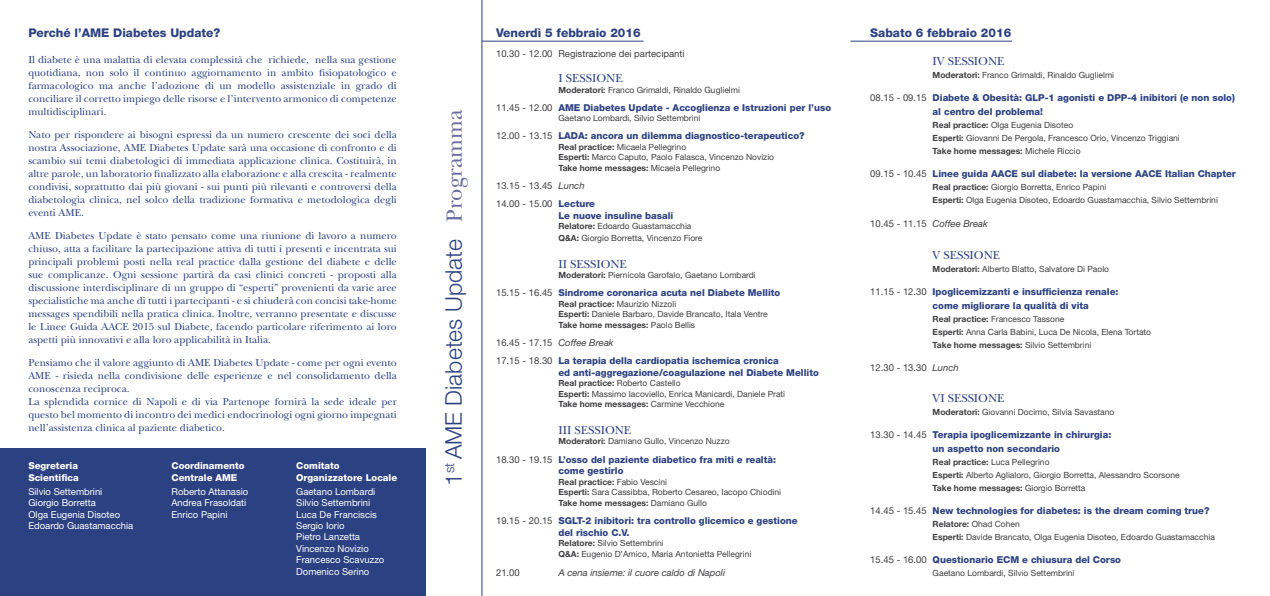
<style>
.page{position:relative;width:1270px;height:596px;background:#fff}
.page>*{position:absolute;margin:0;border:0;box-sizing:border-box;transform-origin:0 0}
.t1{font:300 23px "Helvetica Neue LT Std";color:#2c4181}
.t2{font:800 12px "Helvetica Neue LT Std";color:#2c4181}
.t3{font:12px "New Baskerville Std";color:#2c4181}
.t4{font:10.5px/13px "New Baskerville Std";color:#2c4181;text-align:justify}
.t5{font:800 9.5px/14.2px "Helvetica Neue LT Std";color:#2c4181}
.t6{font:9.5px/11.4px "Helvetica Neue LT Std";color:#fff}
.t7{font:9.5px/18.1px "Helvetica Neue LT Std";color:#3e3d40}
.t8{font:800 9.5px/11.4px "Helvetica Neue LT Std";color:#fff}
.t9{font:italic 9.5px "Helvetica Neue LT Std";color:#3e3d40}
.t10{font:8.5px/10.5px "Helvetica Neue LT Std";color:#3e3d40}
.s1{font-family:"New Baskerville Std";font-weight:400;color:#6c6ea0}
.s2{font-weight:700}
.s3{font-weight:400;color:#3e3d40}
.s4{font-style:italic}
.s5{font-weight:800;color:#2c4181}
.s6{font-weight:400;font-style:italic;color:#3e3d40}
</style>
<div class="page">
<div style="left:0;top:448px;width:425px;height:147px;background:#2c4181"></div>
<hr style="left:482px;top:41px;width:161px;height:1px;background:#2c4181">
<hr style="left:850px;top:41px;width:162px;height:1px;background:#2c4181">
<hr style="left:482px;top:0;width:1px;height:595px;background:#2c4181">
<p class="t2" style="left:28px;top:26px;width:194px">Perché l’AME Diabetes Update?</p>
<p class="t4" style="left:28px;top:53px;width:370px">Il diabete è una malattia di elevata complessità che richiede, nella sua gestione quotidiana, non solo il continuo aggiornamento in ambito fisiopatologico e farmacologico ma anche l’adozione di un modello assistenziale in grado di conciliare il corretto impiego delle risorse e l’intervento armonico di competenze multidisciplinari.</p>
<p class="t4" style="left:28px;top:128px;width:370px">Nato per rispondere ai bisogni espressi da un numero crescente dei soci della nostra Associazione, AME Diabetes Update sarà una occasione di confronto e di scambio sui temi diabetologici di immediata applicazione clinica. Costituirà, in altre parole, un laboratorio finalizzato alla elaborazione e alla crescita - realmente condivisi, soprattutto dai più giovani - sui punti più rilevanti e controversi della diabetologia clinica, nel solco della tradizione formativa e metodologica degli eventi AME.</p>
<p class="t4" style="left:28px;top:229px;width:370px">AME Diabetes Update è stato pensato come una riunione di lavoro a numero chiuso, atta a facilitare la partecipazione attiva di tutti i presenti e incentrata sui principali problemi posti nella real practice dalla gestione del diabete e delle sue complicanze. Ogni sessione partirà da casi clinici concreti - proposti alla discussione interdisciplinare di un gruppo di “esperti” provenienti da varie aree specialistiche ma anche di tutti i partecipanti - e si chiuderà con concisi take-home messages spendibili nella pratica clinica. Inoltre, verranno presentate e discusse le Linee Guida AACE 2015 sul Diabete, facendo particolare riferimento ai loro aspetti più innovativi e alla loro applicabilità in Italia.</p>
<p class="t4" style="left:28px;top:356px;width:370px;text-align:left">Pensiamo che il valore aggiunto di AME Diabetes Update - come per ogni evento AME - risieda nella condivisione delle esperienze e nel consolidamento della conoscenza reciproca.<br>La splendida cornice di Napoli e di via Partenope fornirà la sede ideale per questo bel momento di incontro dei medici endocrinologi ogni giorno impegnati nell’assistenza clinica al paziente diabetico.</p>
<p class="t8" style="left:28px;top:460px;width:52px">Segreteria<br>Scientifica</p>
<p class="t6" style="left:28px;top:485px;width:107px">Silvio Settembrini<br>Giorgio Borretta<br>Olga Eugenia Disoteo<br>Edoardo Guastamacchia</p>
<p class="t8" style="left:171px;top:460px;width:75px">Coordinamento<br>Centrale AME</p>
<p class="t6" style="left:171px;top:485px;width:78px">Roberto Attanasio<br>Andrea Frasoldati<br>Enrico Papini</p>
<p class="t8" style="left:296px;top:460px;width:103px">Comitato<br>Organizzatore Locale</p>
<p class="t6" style="left:296px;top:485px;width:90px">Gaetano Lombardi<br>Silvio Settembrini<br>Luca De Franciscis<br>Sergio Iorio<br>Pietro Lanzetta<br>Vincenzo Novizio<br>Francesco Scavuzzo<br>Domenico Serino</p>
<h1 class="t1" style="left:440px;top:486px;width:378px;rotate:-90deg">1<sup>st</sup> AME Diabetes Update <span class="s1">Programma</span></h1>
<p class="t2" style="left:496px;top:26px;width:146px">Venerdì 5 febbraio 2016</p>
<p class="t7" style="left:496px;top:45px;width:190px">10.30 - 12.00 Registrazione dei partecipanti</p>
<p class="t3" style="left:558px;top:71px;width:66px">I Sessione</p>
<p class="t10" style="left:558px;top:84px;width:183px"><span class="s2">Moderatori:</span> Franco Grimaldi, Rinaldo Guglielmi</p>
<p class="t5" style="left:496px;top:100px;width:337px"><span class="s3">11.45 - 12.00</span> AME Diabetes Update - Accoglienza e Istruzioni per l’uso</p>
<p class="t10" style="left:558px;top:113px;width:143px">Gaetano Lombardi, Silvio Settembrini</p>
<p class="t5" style="left:496px;top:129px;width:310px"><span class="s3">12.00 - 13.15</span> LADA: ancora un dilemma diagnostico-terapeutico?</p>
<p class="t10" style="left:558px;top:141px;width:217px"><span class="s2">Real practice:</span> Micaela Pellegrino<br><span class="s2">Esperti:</span> Marco Caputo, Paolo Falasca, Vincenzo Novizio<br><span class="s2">Take home messages:</span> Micaela Pellegrino</p>
<p class="t7" style="left:496px;top:176px;width:100px">13.15 - 13.45 <span class="s4">Lunch<br></span>14.00 - 15.00 <span class="s5">Lecture</span></p>
<p class="t5" style="left:558px;top:208px;width:116px">Le nuove insuline basali</p>
<p class="t10" style="left:558px;top:220px;width:146px;line-height:11.7px"><span class="s2">Relatore:</span> Edoardo Guastamacchia<br><span class="s2">Q&amp;A:</span> Giorgio Borretta, Vincenzo Fiore</p>
<p class="t3" style="left:558px;top:256px;width:70px">II sessione</p>
<p class="t10" style="left:558px;top:270px;width:199px"><span class="s2">Moderatori:</span> Piernicola Garofalo, Gaetano Lombardi</p>
<p class="t5" style="left:496px;top:285px;width:286px"><span class="s3">15.15 - 16.45</span> Sindrome coronarica acuta nel Diabete Mellito</p>
<p class="t10" style="left:558px;top:298px;width:211px"><span class="s2">Real practice:</span> Maurizio Nizzoli<br><span class="s2">Esperti:</span> Daniele Barbaro, Davide Brancato, Itala Ventre<br><span class="s2">Take home messages:</span> Paolo Bellis</p>
<p class="t5" style="left:496px;top:333px;width:284px;line-height:18.1px"><span class="s3">16.45 - 17.15</span> <span class="s6">Coffee Break<br></span><span class="s3">17.15 - 18.30</span> La terapia della cardiopatia ischemica cronica</p>
<p class="t5" style="left:558px;top:365px;width:262px">ed anti-aggregazione/coagulazione nel Diabete Mellito</p>
<p class="t10" style="left:558px;top:378px;width:228px"><span class="s2">Real practice:</span> Roberto Castello<br><span class="s2">Esperti:</span> Massimo Iacoviello, Enrica Manicardi, Daniele Prati<br><span class="s2">Take home messages:</span> Carmine Vecchione</p>
<p class="t3" style="left:558px;top:423px;width:74px">III sessione</p>
<p class="t10" style="left:558px;top:436px;width:173px"><span class="s2">Moderatori:</span> Damiano Gullo, Vincenzo Nuzzo</p>
<p class="t5" style="left:558px;top:453px;width:219px;line-height:11.7px;text-indent:-62px"><span class="s3">18.30 - 19.15</span> L’osso del paziente diabetico fra miti e realtà: come gestirlo</p>
<p class="t10" style="left:558px;top:476px;width:224px"><span class="s2">Real practice:</span> Fabio Vescini<br><span class="s2">Esperti:</span> Sara Cassibba, Roberto Cesareo, Iacopo Chiodini<br><span class="s2">Take home messages:</span> Damiano Gullo</p>
<p class="t5" style="left:558px;top:514px;width:241px;line-height:11.7px;text-indent:-62px"><span class="s3">19.15 - 20.15</span> SGLT-2 inibitori: tra controllo glicemico e gestione del rischio C.V.</p>
<p class="t10" style="left:558px;top:537px;width:194px"><span class="s2">Relatore:</span> Silvio Settembrini<br><span class="s2">Q&amp;A:</span> Eugenio D’Amico, Maria Antonietta Pellegrini</p>
<p class="t7" style="left:496px;top:563px;width:25px">21.00</p>
<p class="t9" style="left:558px;top:566px;width:168px">A cena insieme: il cuore caldo di Napoli</p>
<p class="t2" style="left:870px;top:26px;width:142px">Sabato 6 febbraio 2016</p>
<p class="t3" style="left:933px;top:54px;width:73px">IV Sessione</p>
<p class="t10" style="left:933px;top:70px;width:183px"><span class="s2">Moderatori:</span> Franco Grimaldi, Rinaldo Guglielmi</p>
<p class="t5" style="left:933px;top:91px;width:304px;text-indent:-62px"><span class="s3">08.15 - 09.15</span> Diabete &amp; Obesità: GLP-1 agonisti e DPP-4 inibitori (e non solo) al centro del problema!</p>
<p class="t10" style="left:933px;top:119px;width:249px;line-height:13px"><span class="s2">Real practice:</span> Olga Eugenia Disoteo<br><span class="s2">Esperti:</span> Giovanni De Pergola, Francesco Orio, Vincenzo Triggiani<br><span class="s2">Take home messages:</span> Michele Riccio</p>
<p class="t5" style="left:870px;top:167px;width:367px"><span class="s3">09.15 - 10.45</span> Linee guida AACE sul diabete: la versione AACE Italian Chapter</p>
<p class="t10" style="left:933px;top:180px;width:287px;line-height:13px"><span class="s2">Real practice:</span> Giorgio Borretta, Enrico Papini<br><span class="s2">Esperti:</span> Olga Eugenia Disoteo, Edoardo Guastamacchia, Silvio Settembrini</p>
<p class="t7" style="left:870px;top:215px;width:119px">10.45 - 11.15 <span class="s4">Coffee Break</span></p>
<p class="t3" style="left:933px;top:248px;width:69px">V Sessione</p>
<p class="t10" style="left:933px;top:263px;width:178px"><span class="s2">Moderatori:</span> Alberto Blatto, Salvatore Di Paolo</p>
<p class="t5" style="left:933px;top:284px;width:187px;text-indent:-62px"><span class="s3">11.15 - 12.30</span> Ipoglicemizzanti e insufficienza renale: come migliorare la qualità di vita</p>
<p class="t10" style="left:933px;top:312px;width:220px;line-height:13px"><span class="s2">Real practice:</span> Francesco Tassone<br><span class="s2">Esperti:</span> Anna Carla Babini, Luca De Nicola, Elena Tortato<br><span class="s2">Take home messages:</span> Silvio Settembrini</p>
<p class="t7" style="left:870px;top:358px;width:90px">12.30 - 13.30 <span class="s4">Lunch</span></p>
<p class="t3" style="left:933px;top:391px;width:73px">VI Sessione</p>
<p class="t10" style="left:933px;top:406px;width:183px"><span class="s2">Moderatori:</span> Giovanni Docimo, Silvia Savastano</p>
<p class="t5" style="left:933px;top:427px;width:180px;text-indent:-62px"><span class="s3">13.30 - 14.45</span> Terapia ipoglicemizzante in chirurgia: un aspetto non secondario</p>
<p class="t10" style="left:933px;top:455px;width:249px;line-height:13px"><span class="s2">Real practice:</span> Luca Pellegrino<br><span class="s2">Esperti:</span> Alberto Aglialoro, Giorgio Borretta, Alessandro Scorsone<br><span class="s2">Take home messages:</span> Giorgio Borretta</p>
<p class="t5" style="left:870px;top:503px;width:341px"><span class="s3">14.45 - 15.45</span> New technologies for diabetes: is the dream coming true?</p>
<p class="t10" style="left:933px;top:517px;width:284px;line-height:13px"><span class="s2">Relatore:</span> Ohad Cohen<br><span class="s2">Esperti:</span> Davide Brancato, Olga Eugenia Disoteo, Edoardo Guastamacchia</p>
<p class="t5" style="left:870px;top:552px;width:252px"><span class="s3">15.45 - 16.00</span> Questionario ECM e chiusura del Corso</p>
<p class="t10" style="left:933px;top:567px;width:143px">Gaetano Lombardi, Silvio Settembrini</p>
</div>
